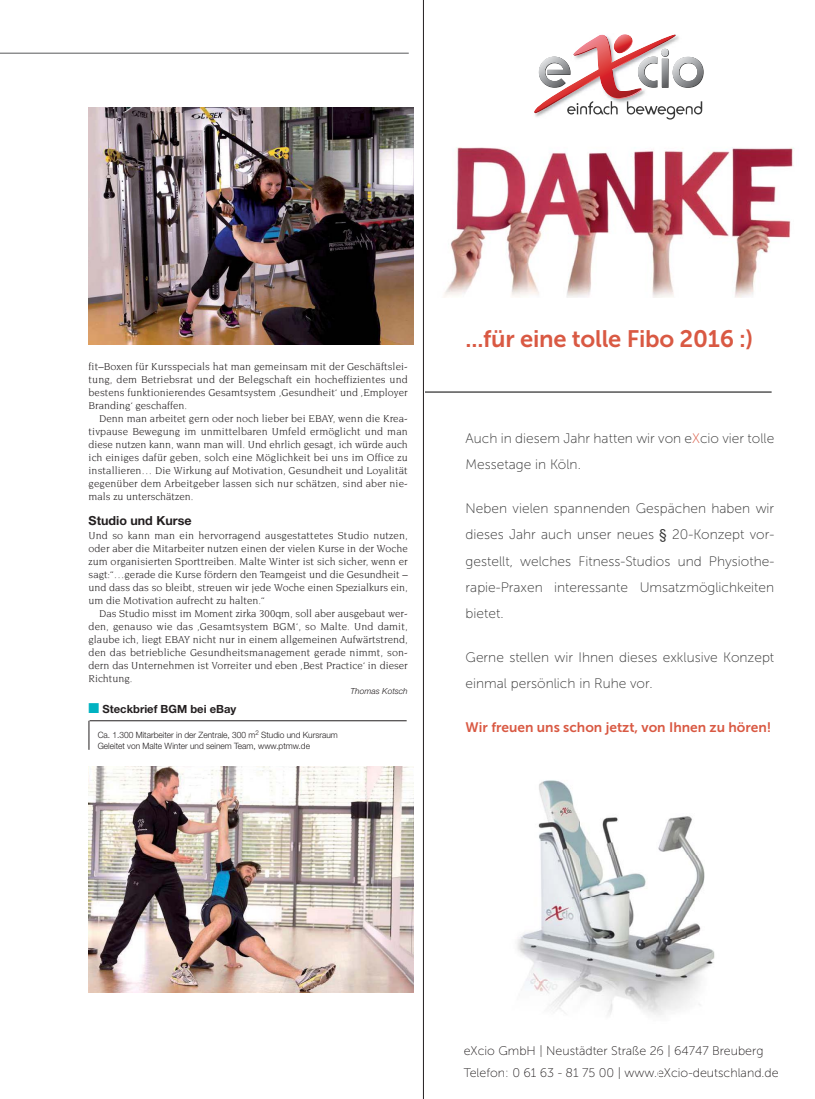
<style>
.page{position:relative;width:815px;height:1099px;background:#fff}
.page>*{position:absolute;margin:0;border:0;box-sizing:border-box;transform-origin:0 0}
.t1{font:23.75px "Museo Sans 700";letter-spacing:-.01em;color:#d95943}
.t2{font:13.75px/26.2px "Museo Sans 100";color:#333}
.t3{font:13.75px "Museo Sans 700";color:#d95943}
.t4{font:12.5px/22px "Museo Sans 100";color:#231f20}
.t5{font:700 12.5px "Helvetica Neue";color:#231f20}
.t6{font:700 11.25px "Helvetica Neue";color:#231f20}
.t7{font:10.75px/13px "Novarese";color:#231f20;text-align:justify}
.t8{font:300 8.75px/11.2px "Helvetica Neue";color:#231f20;scale:.96 1}
.t9{font:italic 300 8.38px "Helvetica Neue";color:#231f20}
.s1{color:#00b2c1}
.s2{color:#d95943}
.s3{font-family:"Arial MT+T42"}
</style>
<div class="page">
<hr style="left:425px;top:391px;width:347px;height:1px;background:#333">
<img style="left:517px;top:780px;width:198px;height:235px">
<img style="left:444px;top:147px;width:350px;height:151px">
<svg style="left:534px;top:34px;width:170px;height:86px"></svg>
<hr style="left:0;top:53px;width:409px;height:1px;background:#58595b">
<hr style="left:423px;top:0;width:1px;height:1098px;background:#231f20">
<img style="left:89px;top:107px;width:325px;height:237px">
<img style="left:89px;top:766px;width:324px;height:226px">
<svg style="left:89px;top:720px;width:1px;height:29px"></svg>
<hr style="left:90px;top:720px;width:317px;height:1px;background:#231f20">
<p class="t7" style="left:89px;top:361px;width:321px">fit–Boxen für Kursspecials hat man gemeinsam mit der Geschäftslei&shy;tung, dem Betriebsrat und der Belegschaft ein hocheffizientes und bestens funktionierendes Gesamtsystem ‚Gesundheit‘ und ‚Employer Branding‘ geschaffen.</p>
<p class="t7" style="left:89px;top:413px;width:321px;text-indent:11px">Denn man arbeitet gern oder noch lieber bei EBAY, wenn die Krea&shy;tivpause Bewegung im unmittelbaren Umfeld ermöglicht und man diese nutzen kann, wann man will. Und ehrlich gesagt, ich würde auch ich einiges dafür geben, solch eine Möglichkeit bei uns im Office zu installieren… Die Wirkung auf Motivation, Gesundheit und Loyalität gegenüber dem Arbeitgeber lassen sich nur schätzen, sind aber nie&shy;mals zu unterschätzen.</p>
<p class="t5" style="left:89px;top:516px;width:104px">Studio und Kurse</p>
<p class="t7" style="left:89px;top:529px;width:321px">Und so kann man ein hervorragend ausgestattetes Studio nutzen, oder aber die Mitarbeiter nutzen einen der vielen Kurse in der Woche zum organisierten Sporttreiben. Malte Winter ist sich sicher, wenn er sagt:“…gerade die Kurse fördern den Teamgeist und die Gesundheit – und dass das so bleibt, streuen wir jede Woche einen Spezialkurs ein, um die Motivation aufrecht zu halten.“</p>
<p class="t7" style="left:89px;top:607px;width:321px;text-indent:11px">Das Studio misst im Moment zirka 300qm, soll aber ausgebaut wer&shy;den, genauso wie das ‚Gesamtsystem BGM‘, so Malte. Und damit, glaube ich, liegt EBAY nicht nur in einem allgemeinen Aufwärtstrend, den das betriebliche Gesundheitsmanagement gerade nimmt, son&shy;dern das Unternehmen ist Vorreiter und eben ‚Best Practice‘ in dieser Richtung.</p>
<p class="t9" style="left:350px;top:688px;width:59px">Thomas Kotsch</p>
<p class="t6" style="left:89px;top:705px;width:149px"><span class="s1">■</span> Steckbrief BGM bei eBay</p>
<p class="t8" style="left:98px;top:729px;width:252px">Ca. 1.300 Mitarbeiter in der Zentrale, 300 m<sup>2</sup> Studio und Kursraum<br>Geleitet von Malte Winter und seinem Team, www.ptmw.de</p>
<h1 class="t1" style="left:466px;top:324px;width:289px">...für eine tolle Fibo 2016 :)</h1>
<p class="t2" style="left:466px;top:426px;width:310px">Auch in diesem Jahr hatten wir von e<span class="s2">X</span>cio vier tolle<br>Messetage in Köln.</p>
<p class="t2" style="left:466px;top:496px;width:310px;text-align:justify">Neben vielen spannenden Gespächen haben wir dieses Jahr auch unser neues <span class="s3">§</span> 20-Konzept vor&shy;gestellt, welches Fitness-Studios und Physiothe&shy;rapie-Praxen interessante Umsatzmöglichkeiten bietet.</p>
<p class="t2" style="left:466px;top:645px;width:310px">Gerne stellen wir Ihnen dieses exklusive Konzept einmal persönlich in Ruhe vor.</p>
<p class="t3" style="left:466px;top:719px;width:307px">Wir freuen uns schon jetzt, von Ihnen zu hören!</p>
<p class="t4" style="left:464px;top:1041px;width:316px">eXcio GmbH | Neustädter Straße 26 | 64747 Breuberg<br>Telefon: 0 61 63 - 81 75 00 | www.eXcio-deutschland.de</p>
</div>
